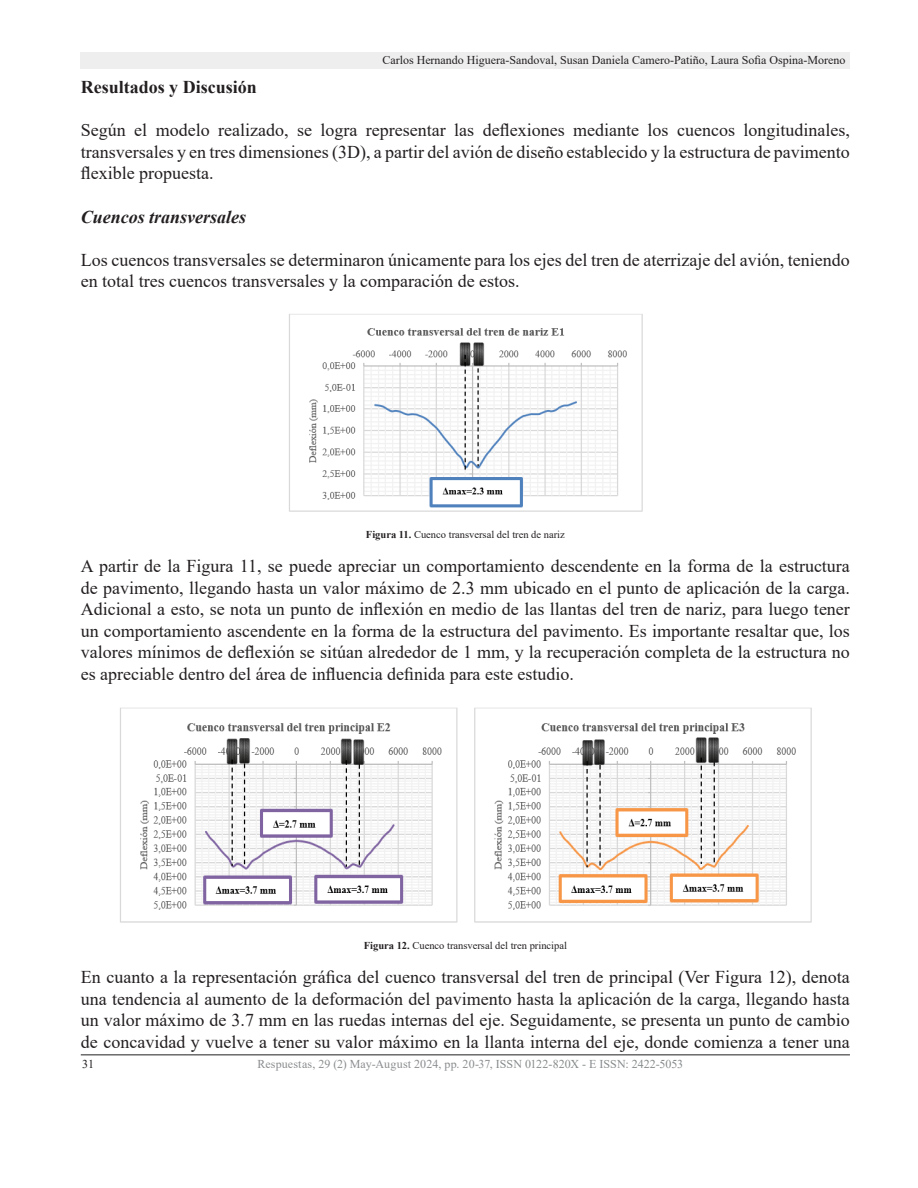
<style>
.page{position:relative;width:918px;height:1188px;background:#fff}
.page>*{position:absolute;margin:0;border:0;box-sizing:border-box;transform-origin:0 0}
.Cuerpo_de_texto{font:18px/21.6px "Times New Roman";color:#231f20;text-align:justify}
.Cuerpo_de_texto-2{font:700 18px "Times New Roman";color:#231f20}
.Cuerpo_de_texto-3{font:italic 700 18px "Times New Roman";color:#231f20}
.t1{font:12px "Times New Roman";color:#231f20}
.t2{font:12px "Times New Roman";letter-spacing:.005em;color:#8a8c8f}
.Cuerpo_de_texto-4{font:10.5px "Times New Roman";color:#231f20}
.s1{font-weight:700}
.s2{color:#868a8b}
</style>
<div class="page">
<div style="left:81px;top:52px;width:769px;height:17px;background:#eeeeef"></div>
<hr style="left:81px;top:1054px;width:769px;height:1px;background:#231f20">
<img style="left:289px;top:314px;width:354px;height:198px">
<img style="left:120px;top:707px;width:692px;height:216px">
<p class="t1" style="left:382px;top:51px;width:465px">Carlos Hernando Higuera-Sandoval, Susan Daniela Camero-Patiño, Laura Sofia Ospina-Moreno</p>
<p class="Cuerpo_de_texto-2" style="left:81px;top:74px;width:178px">Resultados y Discusión</p>
<p class="Cuerpo_de_texto" style="left:81px;top:119px;width:771px">Según el modelo realizado, se logra representar las deflexiones mediante los cuencos longitudinales, transversales y en tres dimensiones (3D), a partir del avión de diseño establecido y la estructura de pavimento flexible propuesta.</p>
<p class="Cuerpo_de_texto-3" style="left:81px;top:204px;width:167px">Cuencos transversales</p>
<p class="Cuerpo_de_texto" style="left:81px;top:248px;width:771px">Los cuencos transversales se determinaron únicamente para los ejes del tren de aterrizaje del avión, teniendo en total tres cuencos transversales y la comparación de estos.</p>
<p class="Cuerpo_de_texto-4" style="left:366px;top:527px;width:200px"><span class="s1">Figura 11.</span> Cuenco transversal del tren de nariz</p>
<p class="Cuerpo_de_texto" style="left:81px;top:555px;width:771px">A partir de la Figura 11, se puede apreciar un comportamiento descendente en la forma de la estructura de pavimento, llegando hasta un valor máximo de 2.3 mm ubicado en el punto de aplicación de la carga.<br>Adicional a esto, se nota un punto de inflexión en medio de las llantas del tren de nariz, para luego tener un comportamiento ascendente en la forma de la estructura del pavimento. Es importante resaltar que, los valores mínimos de deflexión se sitúan alrededor de 1 mm, y la recuperación completa de la estructura no es apreciable dentro del área de influencia definida para este estudio.</p>
<p class="Cuerpo_de_texto-4" style="left:364px;top:938px;width:205px"><span class="s1">Figura 12.</span> Cuenco transversal del tren principal</p>
<p class="Cuerpo_de_texto" style="left:81px;top:966px;width:771px">En cuanto a la representación gráfica del cuenco transversal del tren de principal (Ver Figura 12), denota una tendencia al aumento de la deformación del pavimento hasta la aplicación de la carga, llegando hasta un valor máximo de 3.7 mm en las ruedas internas del eje. Seguidamente, se presenta un punto de cambio de concavidad y vuelve a tener su valor máximo en la llanta interna del eje, donde comienza a tener una</p>
<p class="t1" style="left:82px;top:1056px;width:13px">31</p>
<p class="t2" style="left:257px;top:1056px;width:427px">Respuestas, 29 (2) May-August 2024, pp. 20-37, <span class="s2">ISSN 0122-820X - E ISSN: 2422-5053</span></p>
</div>
